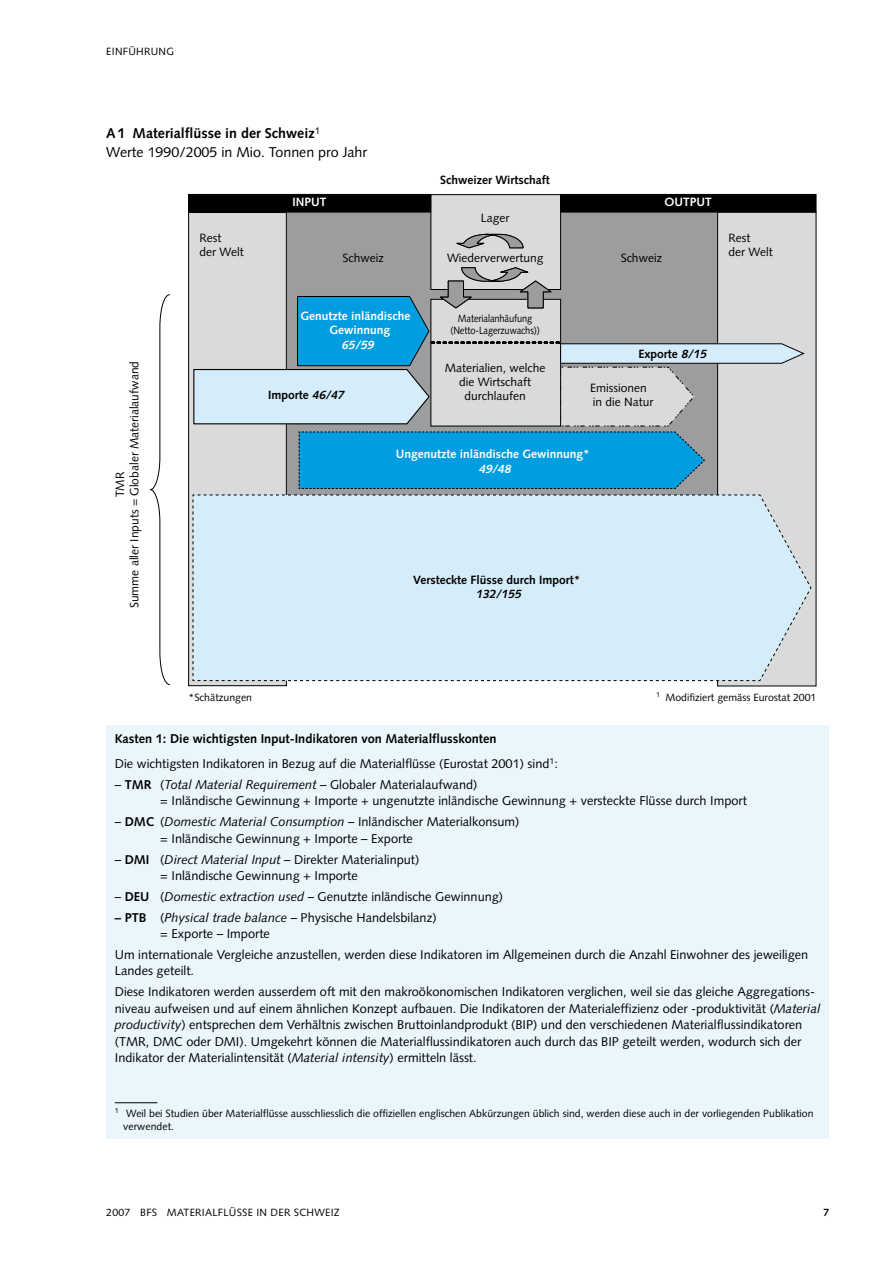
<style>
.page{position:relative;width:893px;height:1263px;background:#fff}
.page>*{position:absolute;margin:0;border:0;box-sizing:border-box;transform-origin:0 0}
.t1{font:14.25px/18.9px "Syntax";color:#000}
.t2{font:12.75px/16.5px "Syntax";color:#000}
.t3{font:12px/14.2px "Syntax";color:#000}
.t4{font:700 12px/14.2px "Syntax";color:#fff}
.t5{font:700 12px "Syntax";color:#000}
.t6{font:italic 700 12px "Syntax";color:#fff}
.t7{font:italic 700 12px "Syntax";color:#000}
.t8{font:10.5px/12.9px "Syntax";color:#000}
.t9{font:10.5px "Syntax";letter-spacing:.025em;color:#000}
.t10{font:10.5px/12px "Syntax";color:#000;text-align:center;scale:.88 1}
.t11{font:700 10.5px "Syntax";color:#000}
.s1{font-weight:700}
.s2{font-style:italic}
</style>
<div class="page">
<div style="left:287px;top:212px;width:430px;height:284px;background:#9c9d9f"></div>
<div style="left:718px;top:212px;width:98px;height:474px;background:#d9dadb"></div>
<div style="left:431px;top:195px;width:130px;height:94px;background:#d9dadb"></div>
<div style="left:430px;top:194px;width:131px;height:96px;border:1px solid #000"></div>
<div style="left:189px;top:213px;width:97px;height:473px;background:#d9dadb"></div>
<div style="left:188px;top:212px;width:99px;height:474px;border:1px solid #000"></div>
<svg style="left:150px;top:294px;width:20px;height:391px"></svg>
<div style="left:561px;top:194px;width:255px;height:18px;background:#000"></div>
<div style="left:192px;top:494px;width:620px;height:187px;background:#d5edfa"></div>
<svg style="left:456px;top:233px;width:68px;height:16px"></svg>
<svg style="left:193px;top:267px;width:612px;height:222px"></svg>
<div style="left:189px;top:194px;width:242px;height:18px;background:#000"></div>
<div style="left:106px;top:725px;width:723px;height:414px;background:#eaf6fc"></div>
<hr style="left:115px;top:1102px;width:42px;height:1px;background:#000">
<p class="t9" style="left:106px;top:47px;width:69px">EINFÜHRUNG</p>
<p class="t1" style="left:106px;top:125px;width:262px"><span class="s1">A1 Materialflüsse in der Schweiz</span><sup>1<br></sup>Werte 1990/2005 in Mio. Tonnen pro Jahr</p>
<p class="t4" style="left:293px;top:196px;width:36px">INPUT</p>
<p class="t5" style="left:440px;top:175px;width:111px">Schweizer Wirtschaft</p>
<p class="t4" style="left:665px;top:196px;width:49px">OUTPUT</p>
<p class="t3" style="left:200px;top:232px;width:46px">Rest<br>der Welt</p>
<p class="t3" style="left:481px;top:212px;width:30px">Lager</p>
<p class="t3" style="left:447px;top:252px;width:98px">Wiederverwertung</p>
<p class="t3" style="left:342px;top:252px;width:43px">Schweiz</p>
<p class="t3" style="left:621px;top:252px;width:43px">Schweiz</p>
<p class="t3" style="left:729px;top:232px;width:46px">Rest<br>der Welt</p>
<p class="t3" style="left:114px;top:608px;width:249px;text-align:center;rotate:-90deg">TMR<br>Summe aller Inputs = Globaler Materialaufwand</p>
<p class="t4" style="left:330px;top:310px;width:82px;text-indent:-29px">Genutzte inländische<br>Gewinnung</p>
<p class="t6" style="left:342px;top:340px;width:36px">65/59</p>
<p class="t5" style="left:268px;top:390px;width:80px">Importe <span class="s2">46/47</span></p>
<p class="t10" style="left:450px;top:313px;width:103px">Materialanhäufung (Netto-Lagerzuwachs))</p>
<p class="t3" style="left:445px;top:362px;width:102px;text-align:center">Materialien, welche die Wirtschaft durchlaufen</p>
<p class="t5" style="left:638px;top:348px;width:72px">Exporte <span class="s2">8/15</span></p>
<p class="t3" style="left:590px;top:381px;width:65px">Emissionen in die Natur</p>
<p class="t4" style="left:396px;top:448px;width:196px">Ungenutzte inländische Gewinnung*</p>
<p class="t6" style="left:479px;top:463px;width:36px">49/48</p>
<p class="t5" style="left:413px;top:575px;width:169px">Versteckte Flüsse durch Import*</p>
<p class="t7" style="left:476px;top:589px;width:49px">132/155</p>
<p class="t8" style="left:189px;top:692px;width:65px">*Schätzungen</p>
<p class="t8" style="left:656px;top:692px;width:162px"><sup>1</sup> Modifiziert gemäss Eurostat 2001</p>
<p class="t2" style="left:115px;top:727px;width:445px;line-height:25px"><span class="s1">Kasten 1: Die wichtigsten Input-Indikatoren von Materialflusskonten<br></span>Die wichtigsten Indikatoren in Bezug auf die Materialflüsse (Eurostat 2001) sind<sup>1</sup>:</p>
<p class="t2" style="left:160px;top:777px;width:588px;text-indent:-45px">– <span class="s1">TMR</span> (<span class="s2">Total Material Requirement</span> – Globaler Materialaufwand)<br>= Inländische Gewinnung + Importe + ungenutzte inländische Gewinnung + versteckte Flüsse durch Import</p>
<p class="t2" style="left:160px;top:815px;width:361px;text-indent:-45px">– <span class="s1">DMC</span> (<span class="s2">Domestic Material Consumption</span> – Inländischer Materialkonsum) = Inländische Gewinnung + Importe – Exporte</p>
<p class="t2" style="left:160px;top:852px;width:261px;text-indent:-45px">– <span class="s1">DMI</span> (<span class="s2">Direct Material Input</span> – Direkter Materialinput) = Inländische Gewinnung + Importe</p>
<p class="t2" style="left:115px;top:889px;width:390px">– <span class="s1">DEU</span> (<span class="s2">Domestic extraction used</span> – Genutzte inländische Gewinnung)</p>
<p class="t2" style="left:160px;top:910px;width:278px;text-indent:-45px"><span class="s1">– PTB</span> (<span class="s2">Physical trade balance</span> – Physische Handelsbilanz) = Exporte – Importe</p>
<p class="t2" style="left:115px;top:947px;width:695px">Um internationale Vergleiche anzustellen, werden diese Indikatoren im Allgemeinen durch die Anzahl Einwohner des jeweiligen<br>Landes geteilt.</p>
<p class="t2" style="left:115px;top:984px;width:707px">Diese Indikatoren werden ausserdem oft mit den makroökonomischen Indikatoren verglichen, weil sie das gleiche Aggregations&shy;niveau aufweisen und auf einem ähnlichen Konzept aufbauen. Die Indikatoren der Materialeffizienz oder -produktivität (<span class="s2">Material productivity</span>) entsprechen dem Verhältnis zwischen Bruttoinlandprodukt (BIP) und den verschiedenen Materialflussindikatoren (TMR, DMC oder DMI). Umgekehrt können die Materialflussindikatoren auch durch das BIP geteilt werden, wodurch sich der Indikator der Materialintensität (<span class="s2">Material intensity</span>) ermitteln lässt.</p>
<p class="t8" style="left:123px;top:1108px;width:692px;text-indent:-9px"><sup>1</sup> Weil bei Studien über Materialflüsse ausschliesslich die offiziellen englischen Abkürzungen üblich sind, werden diese auch in der vorliegenden Publikation verwendet.</p>
<p class="t9" style="left:106px;top:1208px;width:235px">2007 BFS MATERIALFLÜSSE IN DER SCHWEIZ</p>
<p class="t11" style="left:823px;top:1208px;width:7px">7</p>
</div>
